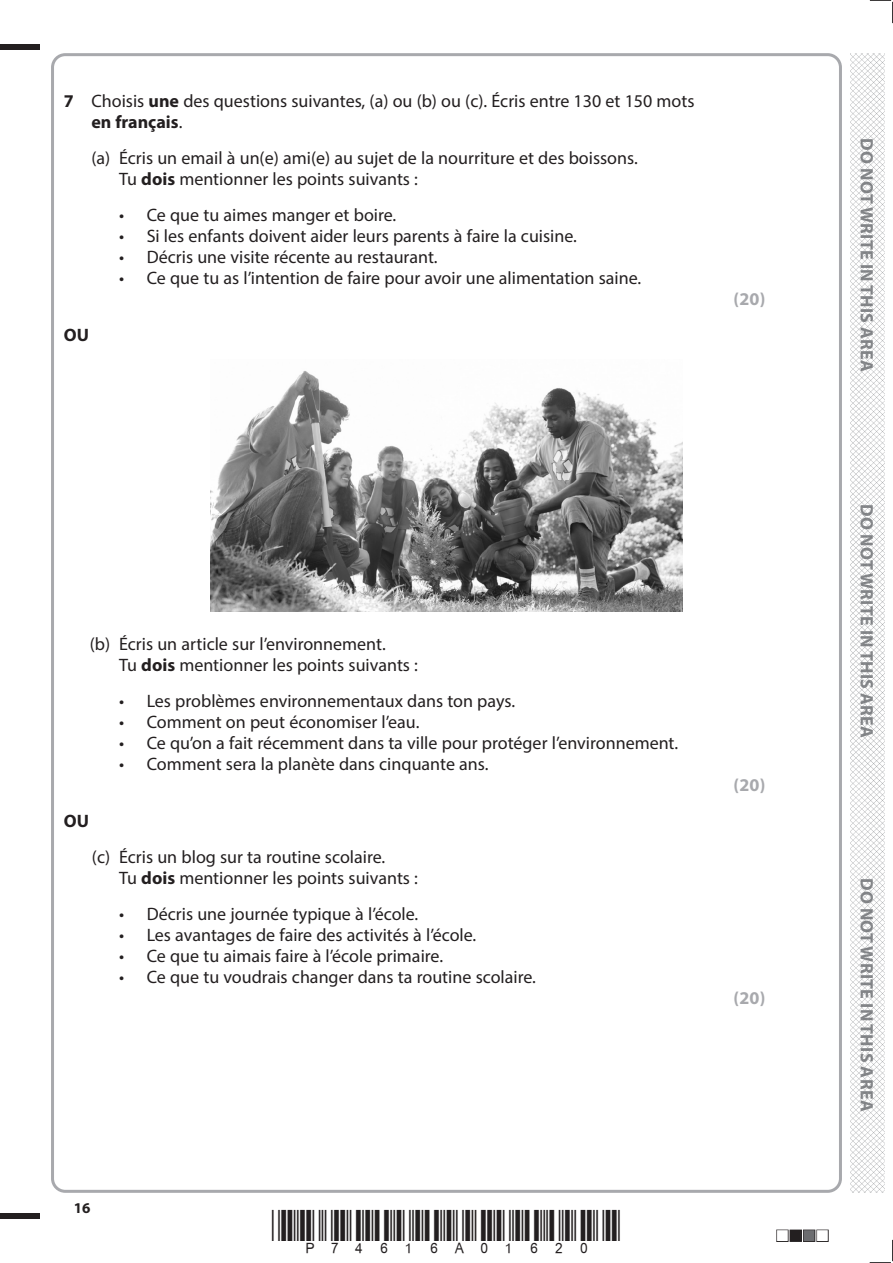
<style>
.page{position:relative;width:893px;height:1263px;background:#fff}
.page>*{position:absolute;margin:0;border:0;box-sizing:border-box;transform-origin:0 0}
.t1{font:18px/21px "Myriad Pro";color:#231f20}
.t2{font:700 18px "Myriad Pro";letter-spacing:.02em;color:#808285}
.t3{font:700 18px "Myriad Pro";color:#a8a9ad}
.t4{font:700 18px "Myriad Pro";color:#231f20}
.t5{font:700 15px "Myriad Pro";color:#231f20}
.s1{font-weight:700}
</style>
<div class="page">
<div style="left:0;top:44px;width:40px;height:5px;background:#231f20"></div>
<div style="left:0;top:1214px;width:40px;height:5px;background:#231f20"></div>
<svg style="left:870px;top:0;width:23px;height:23px"></svg>
<svg style="left:870px;top:1240px;width:23px;height:23px"></svg>
<img style="left:850px;top:53px;width:34px;height:1140px">
<img style="left:210px;top:371px;width:472px;height:241px">
<p class="t1" style="left:91px;top:90px;width:605px;text-indent:-28px"><span class="s1">7</span> Choisis <span class="s1">une</span> des questions suivantes, (a) ou (b) ou (c). Écris entre 130 et 150 mots <span class="s1">en français</span>.</p>
<p class="t1" style="left:119px;top:147px;width:520px;text-indent:-28px">(a) Écris un email à un(e) ami(e) au sujet de la nourriture et des boissons.<br>Tu <span class="s1">dois</span> mentionner les points suivants :</p>
<p class="t1" style="left:119px;top:204px;width:279px">• Ce que tu aimes manger et boire.</p>
<p class="t1" style="left:119px;top:225px;width:459px">• Si les enfants doivent aider leurs parents à faire la cuisine.</p>
<p class="t1" style="left:119px;top:246px;width:320px">• Décris une visite récente au restaurant.</p>
<p class="t1" style="left:119px;top:267px;width:524px">• Ce que tu as l’intention de faire pour avoir une alimentation saine.</p>
<p class="t4" style="left:64px;top:323px;width:27px">OU</p>
<p class="t3" style="left:734px;top:287px;width:33px">(20)</p>
<p class="t1" style="left:119px;top:634px;width:300px;text-indent:-29px">(b) Écris un article sur l’environnement.<br>Tu <span class="s1">dois</span> mentionner les points suivants :</p>
<p class="t1" style="left:119px;top:691px;width:398px">• Les problèmes environnementaux dans ton pays.</p>
<p class="t1" style="left:119px;top:712px;width:302px">• Comment on peut économiser l’eau.</p>
<p class="t1" style="left:119px;top:733px;width:561px">• Ce qu’on a fait récemment dans ta ville pour protéger l’environnement.</p>
<p class="t1" style="left:119px;top:754px;width:371px">• Comment sera la planète dans cinquante ans.</p>
<p class="t4" style="left:64px;top:810px;width:27px">OU</p>
<p class="t1" style="left:119px;top:846px;width:300px;text-indent:-27px">(c) Écris un blog sur ta routine scolaire.<br>Tu <span class="s1">dois</span> mentionner les points suivants :</p>
<p class="t1" style="left:119px;top:903px;width:301px">• Décris une journée typique à l’école.</p>
<p class="t1" style="left:119px;top:924px;width:359px">• Les avantages de faire des activités à l’école.</p>
<p class="t1" style="left:119px;top:945px;width:326px">• Ce que tu aimais faire à l’école primaire.</p>
<p class="t1" style="left:119px;top:966px;width:418px">• Ce que tu voudrais changer dans ta routine scolaire.</p>
<p class="t3" style="left:734px;top:774px;width:33px">(20)</p>
<p class="t3" style="left:734px;top:986px;width:33px">(20)</p>
<p class="t5" style="left:74px;top:1198px;width:18px">16</p>
<p class="t2" style="left:878px;top:138px;width:235px;rotate:90deg">DO NOT WRITE IN THIS AREA</p>
<p class="t2" style="left:878px;top:504px;width:235px;rotate:90deg">DO NOT WRITE IN THIS AREA</p>
<p class="t2" style="left:878px;top:878px;width:235px;rotate:90deg">DO NOT WRITE IN THIS AREA</p>
</div>
